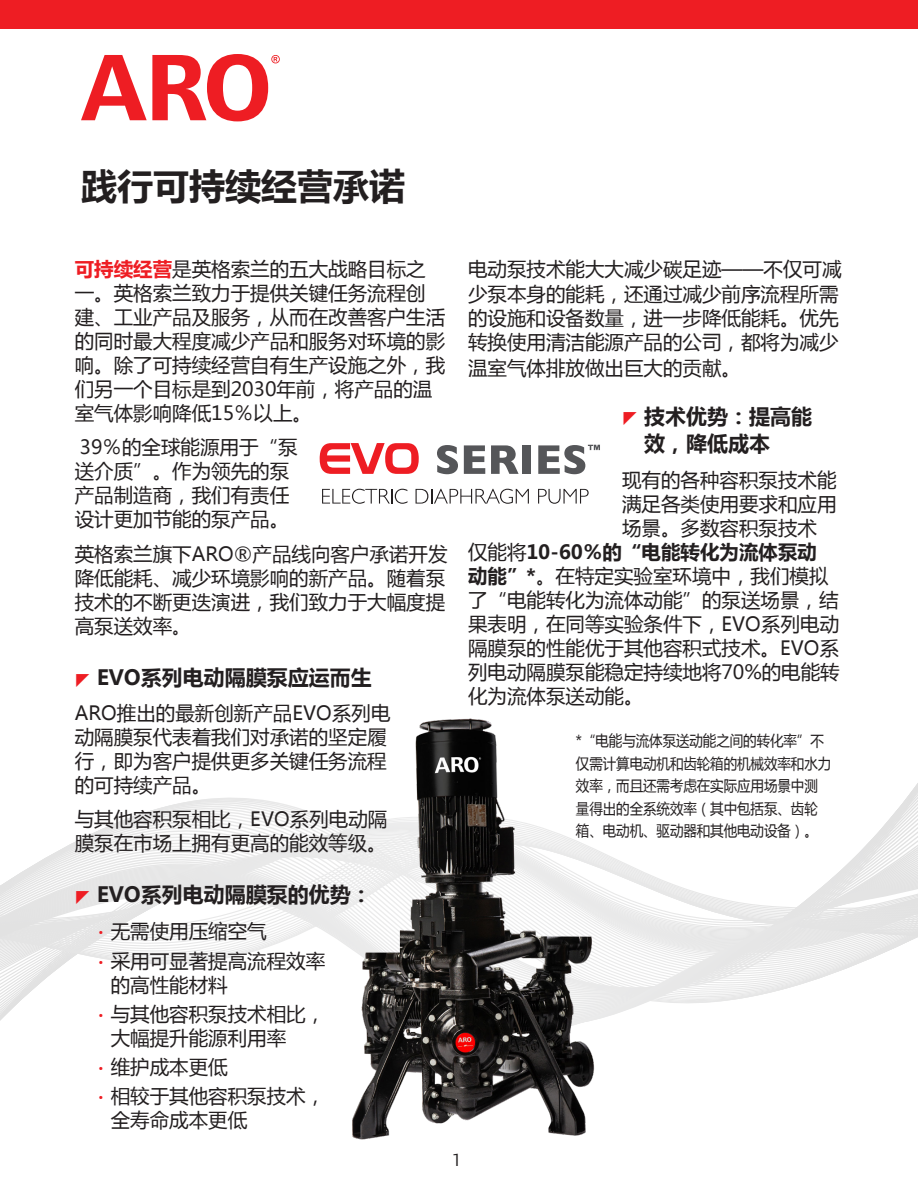
<style>
.page{position:relative;width:918px;height:1188px;background:#fff}
.page>*{position:absolute;margin:0;border:0;box-sizing:border-box;transform-origin:0 0}
.t1{font:700 36px "Microsoft Ya Hei";color:#231f20}
.t2{font:700 21px/27px "Microsoft Ya Hei";color:#231f20}
.t3{font:19.5px/24px "Microsoft Ya Hei";color:#231f20}
.t4{font:700 19.5px "Microsoft Ya Hei";color:#231f20}
.t5{font:18px "Foundry Form Sans";color:#231f20}
.t6{font:15px/22.5px "Microsoft Ya Hei";letter-spacing:-.005em;color:#231f20;scale:.9 1}
.s1{font-weight:700;color:#ee1d23}
.s2{font-size:18px}
.s3{font-family:"Foundry Form Sans";color:#ee1d23}
.s4{font-weight:400}
.s5{font-weight:700}
</style>
<div class="page">
<svg style="left:0;top:884px;width:918px;height:137px"></svg>
<svg style="left:81px;top:54px;width:199px;height:67px"></svg>
<svg style="left:322px;top:489px;width:86px;height:15px"></svg>
<svg style="left:416px;top:489px;width:113px;height:15px"></svg>
<svg style="left:538px;top:489px;width:51px;height:15px"></svg>
<svg style="left:320px;top:443px;width:99px;height:31px"></svg>
<svg style="left:437px;top:445px;width:21px;height:29px"></svg>
<svg style="left:464px;top:445px;width:21px;height:29px"></svg>
<svg style="left:491px;top:445px;width:28px;height:29px"></svg>
<div style="left:523px;top:445px;width:8px;height:29px;background:#555659"></div>
<svg style="left:538px;top:445px;width:62px;height:29px"></svg>
<img style="left:339px;top:718px;width:270px;height:422px">
<div style="left:0;top:0;width:918px;height:28px;background:#ee1d23"></div>
<svg style="left:76px;top:891px;width:13px;height:13px"></svg>
<p class="t1" style="left:81px;top:161px;width:325px">践行可持续经营承诺</p>
<p class="t3" style="left:75px;top:256px;width:372px"><span class="s1">可持续经营</span>是英格索兰的五大战略目标之一。英格索兰致力于提供关键任务流程创建、工业产品及服务，从而在改善客户生活的同时最大程度减少产品和服务对环境的影响。除了可持续经营自有生产设施之外，我们另一个目标是到2030年前，将产品的温室气体影响降低15％以上。</p>
<p class="t3" style="left:75px;top:435px;width:224px">39％的全球能源用于“泵送介质”。作为领先的泵产品制造商，我们有责任设计更加节能的泵产品。</p>
<p class="t3" style="left:75px;top:541px;width:374px;text-align:justify">英格索兰旗下ARO®产品线向客户承诺开发降低能耗、减少环境影响的新产品。随着泵技术的不断更迭演进，我们致力于大幅度提高泵送效率<span class="s2">。</span></p>
<p class="t2" style="left:97px;top:663px;width:277px">EVO系列电动隔膜泵应运而生</p>
<p class="t3" style="left:75px;top:700px;width:317px">ARO推出的最新创新产品EVO系列电动隔膜泵代表着我们对承诺的坚定履行，即为客户提供更多关键任务流程的可持续产品。</p>
<p class="t3" style="left:75px;top:807px;width:314px">与其他容积泵相比，EVO系列电动隔膜泵在市场上拥有更高的能效等级。</p>
<p class="t2" style="left:97px;top:880px;width:277px">EVO系列电动隔膜泵的优势：</p>
<p class="t3" style="left:96px;top:919px;width:172px"><span class="s3">•</span> 无需使用压缩空气</p>
<p class="t3" style="left:111px;top:948px;width:216px;text-indent:-15px"><span class="s3">•</span> 采用可显著提高流程效率的高性能材料</p>
<p class="t3" style="left:111px;top:1001px;width:216px;text-indent:-15px"><span class="s3">•</span> 与其他容积泵技术相比，大幅提升能源利用率</p>
<p class="t3" style="left:96px;top:1054px;width:133px"><span class="s3">•</span> 维护成本更低</p>
<p class="t3" style="left:111px;top:1084px;width:216px;text-indent:-15px"><span class="s3">•</span> 相较于其他容积泵技术，全寿命成本更低</p>
<p class="t5" style="left:452px;top:1150px;width:11px">1</p>
<p class="t3" style="left:468px;top:256px;width:375px;line-height:24.8px">电动泵技术能大大减少碳足迹——不仅可减少泵本身的能耗，还通过减少前序流程所需的设施和设备数量，进一步降低能耗。优先转换使用清洁能源产品的公司，都将为减少温室气体排放做出巨大的贡献。</p>
<p class="t2" style="left:644px;top:402px;width:169px">技术优势：提高能效，降低成本</p>
<p class="t3" style="left:622px;top:467px;width:216px">现有的各种容积泵技术能</p>
<p class="t3" style="left:622px;top:491px;width:216px">满足各类使用要求和应用</p>
<p class="t3" style="left:622px;top:515px;width:196px">场景。多数容积泵技术</p>
<p class="t4" style="left:468px;top:538px;width:351px"><span class="s4">仅能将</span>10-60％的“电能转化为流体泵动</p>
<p class="t3" style="left:468px;top:563px;width:362px"><span class="s5">动能”*</span>。在特定实验室环境中，我们模拟</p>
<p class="t3" style="left:468px;top:587px;width:372px">了“电能转化为流体动能”的泵送场景，结</p>
<p class="t3" style="left:468px;top:611px;width:373px">果表明，在同等实验条件下，EVO系列电动</p>
<p class="t3" style="left:468px;top:635px;width:373px">隔膜泵的性能优于其他容积式技术。EVO系</p>
<p class="t3" style="left:468px;top:659px;width:373px">列电动隔膜泵能稳定持续地将70%的电能转</p>
<p class="t3" style="left:468px;top:683px;width:177px">化为流体泵送动能。</p>
<p class="t6" style="left:576px;top:729px;width:285px">*“电能与流体泵送动能之间的转化率”不仅需计算电动机和齿轮箱的机械效率和水力效率，而且还需考虑在实际应用场景中测量得出的全系统效率（其中包括泵、齿轮箱、电动机、驱动器和其他电动设备）。</p>
</div>
